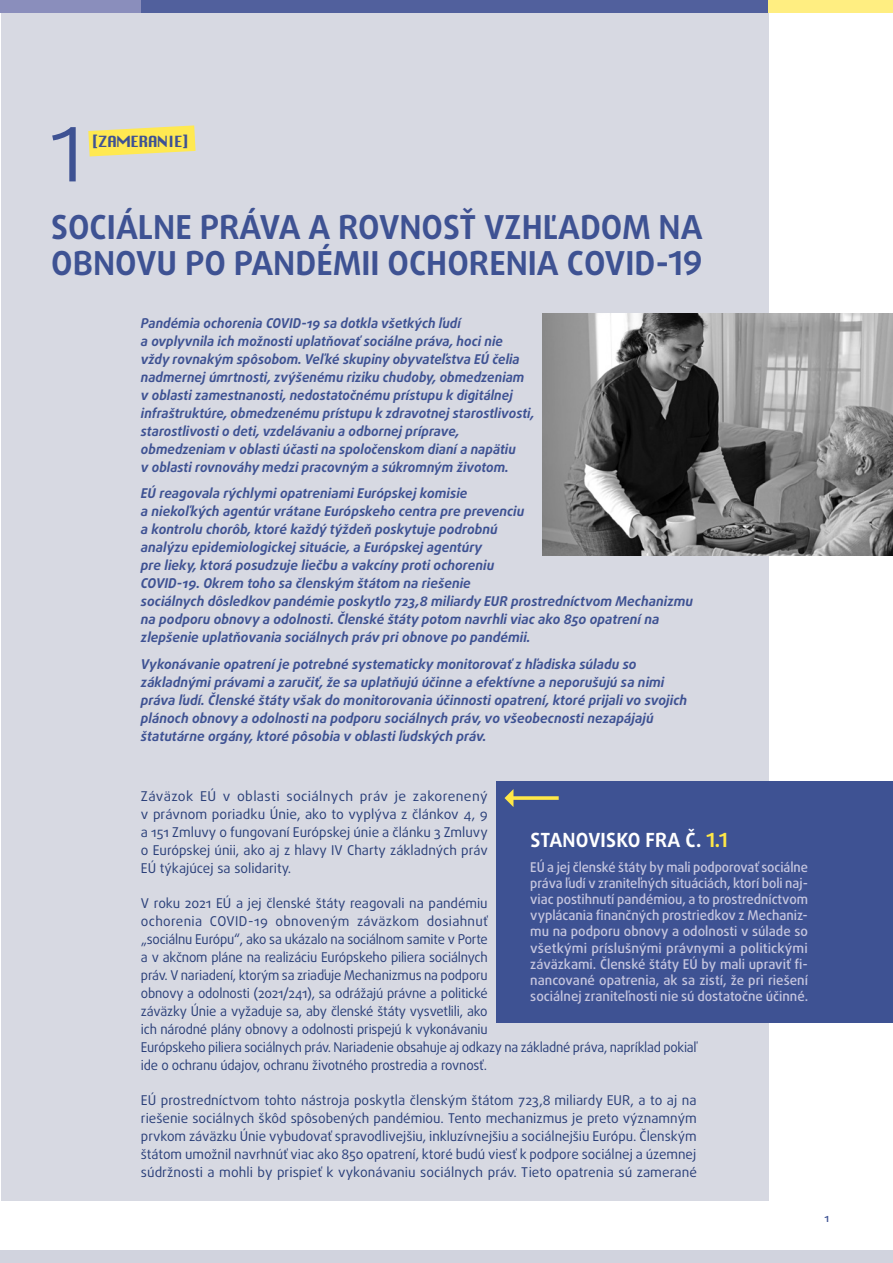
<style>
.page{position:relative;width:893px;height:1263px;background:#fff}
.page>*{position:absolute;margin:0;border:0;box-sizing:border-box;transform-origin:0 0}
.title_1_no{font:75px "Daxline Pro";color:#3e5293}
.title_1{font:700 33px/36px "Daxline Pro";color:#3e5293}
.FRAOP_title{font:700 19.5px "Daxline Pro";letter-spacing:.01em;color:#fff}
.focus{font:15px "Krungthep";letter-spacing:-.05em;color:#3e5293}
.intro_1{font:italic 700 13.5px/18px "Daxline Pro";color:#3e5293}
.body{font:13.5px/18px "Daxline Pro";letter-spacing:-.015em;color:#2a3f79;text-align:justify}
.FRAOP_body{font:500 13.5px/16.2px "Daxline Pro";color:#c6c6df;text-align:justify;scale:.96 1}
.t1{font:500 11.25px "Daxline Pro";color:#3e5293}
.s1{color:#ffe847}
</style>
<div class="page">
<div style="left:1px;top:0;width:767px;height:1201px;background:#d7d9e2"></div>
<svg style="left:88px;top:125px;width:108px;height:31px"></svg>
<img style="left:543px;top:313px;width:350px;height:242px">
<div style="left:496px;top:781px;width:397px;height:241px;background:#3e5293"></div>
<svg style="left:504px;top:789px;width:55px;height:18px"></svg>
<div style="left:0;top:0;width:141px;height:13px;background:#8a8ebc"></div>
<div style="left:141px;top:0;width:646px;height:13px;background:#51609d"></div>
<div style="left:769px;top:0;width:124px;height:13px;background:#ffee81"></div>
<div style="left:0;top:1250px;width:893px;height:13px;background:#d1d3de"></div>
<p class="title_1_no" style="left:51px;top:105px;width:34px">1</p>
<p class="focus" style="left:92px;top:133px;width:98px">[ZAMERANIE]</p>
<p class="title_1" style="left:51px;top:209px;width:653px">SOCIÁLNE PRÁVA A ROVNOSŤ VZHĽADOM NA<br>OBNOVU PO PANDÉMII OCHORENIA COVID-19</p>
<p class="intro_1" style="left:141px;top:314px;width:395px">Pandémia ochorenia COVID-19 sa dotkla všetkých ľudí<br>a ovplyvnila ich možnosti uplatňovať sociálne práva, hoci nie vždy rovnakým spôsobom. Veľ ké skupiny obyvateľstva EÚ čelia nadmernej úmrtnosti, zvýšenému riziku chudoby, obmedzeniam v oblasti zamestnanosti, nedostatočnému prístupu k digitálnej infraštruktúre, obmedzenému prístupu k zdravotnej starostlivosti, starostlivosti o deti, vzdelávaniu a odbornej príprave, obmedzeniam v oblasti účasti na spoločenskom dianí a napätiu<br>v oblasti rovnováhy medzi pracovným a súkromným životom.</p>
<p class="intro_1" style="left:141px;top:484px;width:554px">EÚ reagovala rýchlymi opatreniami Európskej komisie<br>a niekoľ kých agentúr vrátane Európskeho centra pre prevenciu<br>a kontrolu chorôb, ktoré každý týždeň poskytuje podrobnú<br>analýzu epidemiologickej situácie, a Európskej agentúry<br>pre lieky, ktorá posudzuje liečbu a vakcíny proti ochoreniu<br>COVID-19. Okrem toho sa členským štátom na riešenie<br>sociálnych dôsledkov pandémie poskytlo 723,8 miliardy EUR prostredníctvom Mechanizmu na podporu obnovy a odolnosti. Členské štáty potom navrhli viac ako 850 opatrení na zlepšenie uplatňovania sociálnych práv pri obnove po pandémii.</p>
<p class="intro_1" style="left:141px;top:655px;width:548px">Vykonávanie opatrení je potrebné systematicky monitorovať z hľadiska súladu so základnými právami a zaručiť, že sa uplatňujú účinne a efektívne a neporušujú sa nimi práva ľudí. Členské štáty však do monitorovania účinnosti opatrení, ktoré prijali vo svojich plánoch obnovy a odolnosti na podporu sociálnych práv, vo všeobecnosti nezapájajú štatutárne orgány, ktoré pôsobia v oblasti ľudských práv.</p>
<p class="body" style="left:141px;top:787px;width:348px">Záväzok EÚ v oblasti sociálnych práv je zakorenený v právnom poriadku Únie, ako to vyplýva z článkov 4, 9 a 151 Zmluvy o fungovaní Európskej únie a článku 3 Zmluvy o Európskej únii, ako aj z hlavy IV Charty základných práv EÚ týkajúcej sa solidarity.</p>
<p class="body" style="left:141px;top:894px;width:557px;text-align:left">V roku 2021 EÚ a jej členské štáty reagovali na pandémiu<br>ochorenia COVID-19 obnoveným záväzkom dosiahnuť<br>„sociálnu Európu“, ako sa ukázalo na sociálnom samite v Porte<br>a v akčnom pláne na realizáciu Európskeho piliera sociálnych<br>práv. V nariadení, ktorým sa zriaďuje Mechanizmus na podporu<br>obnovy a odolnosti (2021/241), sa odrážajú právne a politické<br>záväzky Únie a vyžaduje sa, aby členské štáty vysvetlili, ako<br>ich národné plány obnovy a odolnosti prispejú k vykonávaniu<br>Európskeho piliera sociálnych práv. Nariadenie obsahuje aj odkazy na základné práva, napríklad pokiaľ ide o ochranu údajov, ochranu životného prostredia a rovnosť.</p>
<p class="body" style="left:141px;top:1091px;width:557px">EÚ prostredníctvom tohto nástroja poskytla členským štátom 723,8 miliardy EUR, a to aj na riešenie sociálnych škôd spôsobených pandémiou. Tento mechanizmus je preto významným prvkom záväzku Únie vybudovať spravodlivejšiu, inkluzívnejšiu a sociálnejšiu Európu. Členským štátom umožnil navrhnúť viac ako 850 opatrení, ktoré budú viesť k podpore sociálnej a územnej súdržnosti a mohli by prispieť k vykonávaniu sociálnych práv. Tieto opatrenia sú zamerané</p>
<p class="FRAOP_title" style="left:530px;top:827px;width:199px">STANOVISKO FRA Č. <span class="s1">1.1</span></p>
<p class="FRAOP_body" style="left:530px;top:859px;width:291px">EÚ a jej členské štáty by mali podporovať sociálne práva ľudí v zraniteľných situáciách, ktorí boli naj&shy;viac postihnutí pandémiou, a to prostredníctvom vyplácania finančných prostriedkov z Mechaniz&shy;mu na podporu obnovy a odolnosti v súlade so všetkými príslušnými právnymi a politickými záväzkami. Členské štáty EÚ by mali upraviť fi&shy;nancované opatrenia, ak sa zistí, že pri riešení sociálnej zraniteľnosti nie sú dostatočne účinné.</p>
<p class="t1" style="left:824px;top:1210px;width:6px">1</p>
</div>
